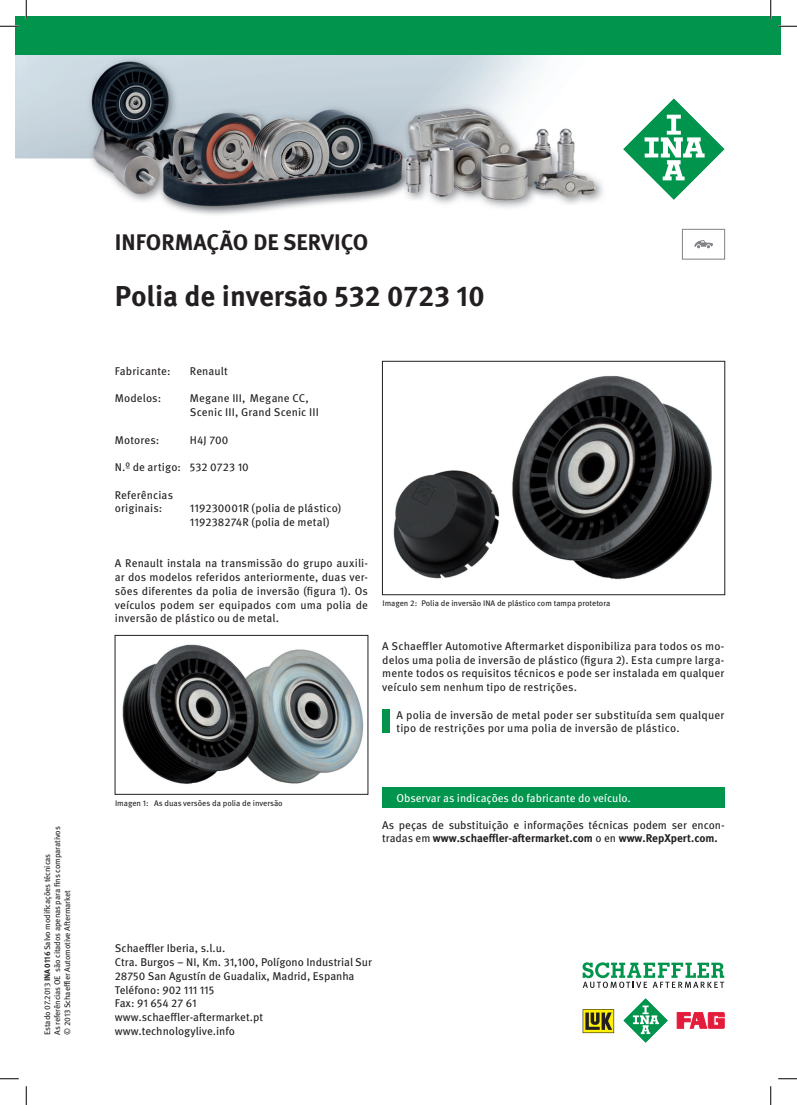
<style>
.page{position:relative;width:797px;height:1105px;background:#fff}
.page>*{position:absolute;margin:0;border:0;box-sizing:border-box;transform-origin:0 0}
.t1{font:700 28.75px "Meta Pro";color:#231f20}
.t2{font:700 22.5px "Meta Pro";color:#231f20}
.Copy___Fließtext{font:11.25px/13.8px "Meta Pro";letter-spacing:.005em;color:#231f20}
.t3{font:11.25px "Meta Pro";color:#fff}
.t4{font:8.12px "Meta Pro";letter-spacing:-.01em;color:#231f20}
.s1{font-weight:700}
</style>
<div class="page">
<div style="left:382px;top:709px;width:7px;height:23px;background:#00944d"></div>
<img style="left:393px;top:375px;width:319px;height:205px">
<div style="left:382px;top:361px;width:343px;height:234px;border:1px solid #231f20"></div>
<img style="left:122px;top:644px;width:242px;height:140px">
<div style="left:115px;top:635px;width:253px;height:159px;border:1px solid #231f20"></div>
<div style="left:382px;top:787px;width:342px;height:21px;background:#00944d"></div>
<div style="left:682px;top:229px;width:42px;height:30px;border:1px solid #808285"></div>
<svg style="left:694px;top:240px;width:19px;height:8px"></svg>
<img style="left:16px;top:55px;width:587px;height:160px">
<svg style="left:582px;top:1009px;width:32px;height:24px"></svg>
<svg style="left:677px;top:1012px;width:47px;height:16px"></svg>
<svg style="left:623px;top:998px;width:45px;height:45px"></svg>
<svg style="left:582px;top:962px;width:142px;height:26px"></svg>
<svg style="left:623px;top:98px;width:102px;height:102px"></svg>
<div style="left:16px;top:16px;width:765px;height:39px;background:#00944d"></div>
<svg style="left:0;top:25px;width:19px;height:2px"></svg>
<svg style="left:778px;top:25px;width:19px;height:2px"></svg>
<svg style="left:0;top:1078px;width:19px;height:1px"></svg>
<svg style="left:778px;top:1078px;width:19px;height:1px"></svg>
<svg style="left:25px;top:0;width:2px;height:19px"></svg>
<svg style="left:25px;top:1086px;width:2px;height:19px"></svg>
<svg style="left:770px;top:0;width:1px;height:19px"></svg>
<svg style="left:770px;top:1086px;width:1px;height:19px"></svg>
<p class="t4" style="left:51px;top:1035px;width:210px;rotate:-90deg">As referências OE são citados apenas para fins comparativos</p>
<p class="t4" style="left:41px;top:1035px;width:183px;rotate:-90deg">Estado 07.2013 <span class="s1">INA 0116</span> Salvo modificações técnicas</p>
<p class="t4" style="left:61px;top:1035px;width:146px;rotate:-90deg">© 2013 Schaeffler Automotive Aftermarket</p>
<p class="t2" style="left:115px;top:224px;width:255px">INFORMAÇÃO DE SERVIÇO</p>
<p class="t1" style="left:115px;top:274px;width:371px">Polia de inversão 532 0723 10</p>
<p class="Copy___Fließtext" style="left:115px;top:363px;width:57px">Fabricante:</p>
<p class="Copy___Fließtext" style="left:190px;top:363px;width:39px">Renault</p>
<p class="Copy___Fließtext" style="left:115px;top:391px;width:48px">Modelos:</p>
<p class="Copy___Fließtext" style="left:190px;top:391px;width:120px">Megane III, Megane CC,</p>
<p class="Copy___Fließtext" style="left:190px;top:405px;width:130px">Scenic III, Grand Scenic III</p>
<p class="Copy___Fließtext" style="left:115px;top:432px;width:46px">Motores:</p>
<p class="Copy___Fließtext" style="left:190px;top:432px;width:40px">H4J 700</p>
<p class="Copy___Fließtext" style="left:115px;top:460px;width:135px">N.º de artigo: 532 0723 10</p>
<p class="Copy___Fließtext" style="left:115px;top:487px;width:60px">Referências</p>
<p class="Copy___Fließtext" style="left:115px;top:501px;width:49px">originais:</p>
<p class="Copy___Fließtext" style="left:190px;top:501px;width:153px">119230001R (polia de plástico)</p>
<p class="Copy___Fließtext" style="left:190px;top:515px;width:141px">119238274R (polia de metal)</p>
<p class="Copy___Fließtext" style="left:115px;top:556px;width:255px;text-align:justify">A Renault instala na transmissão do grupo auxili&shy;ar dos modelos referidos anteriormente, duas ver&shy;sões diferentes da polia de inversão (figura 1). Os veículos podem ser equipados com uma polia de inversão de plástico ou de metal.</p>
<p class="t4" style="left:382px;top:597px;width:229px">Imagen 2: Polia de inversão INA de plástico com tampa protetora</p>
<p class="Copy___Fließtext" style="left:382px;top:638px;width:343px;text-align:justify">A Schaeffler Automotive Aftermarket disponibiliza para todos os mo&shy;delos uma polia de inversão de plástico (figura 2). Esta cumpre larga&shy;mente todos os requisitos técnicos e pode ser instalada em qualquer veículo sem nenhum tipo de restrições.</p>
<p class="Copy___Fließtext" style="left:396px;top:707px;width:329px">A polia de inversão de metal poder ser substituída sem qualquer tipo de restrições por uma polia de inversão de plástico.</p>
<p class="t4" style="left:115px;top:797px;width:169px">Imagen 1: As duas versões da polia de inversão</p>
<p class="t3" style="left:396px;top:789px;width:236px">Observar as indicações do fabricante do veículo.</p>
<p class="Copy___Fließtext" style="left:382px;top:817px;width:344px">As peças de substituição e informações técnicas podem ser encon&shy;tradas em <span class="s1">www.schaeffler-aftermarket.com</span> o en <span class="s1">www.RepXpert.com.</span></p>
<p class="Copy___Fließtext" style="left:115px;top:941px;width:258px">Schaeffler Iberia, s.l.u.<br>Ctra. Burgos – NI, Km. 31,100, Polígono Industrial Sur</p>
<p class="Copy___Fließtext" style="left:115px;top:968px;width:241px">28750 San Agustín de Guadalix, Madrid, Espanha</p>
<p class="Copy___Fließtext" style="left:115px;top:982px;width:101px">Teléfono: 902 111 115</p>
<p class="Copy___Fließtext" style="left:115px;top:996px;width:83px">Fax: 91 654 27 61</p>
<p class="Copy___Fließtext" style="left:115px;top:1010px;width:150px">www.schaeffler-aftermarket.pt</p>
<p class="Copy___Fließtext" style="left:115px;top:1023px;width:122px">www.technologylive.info</p>
</div>
